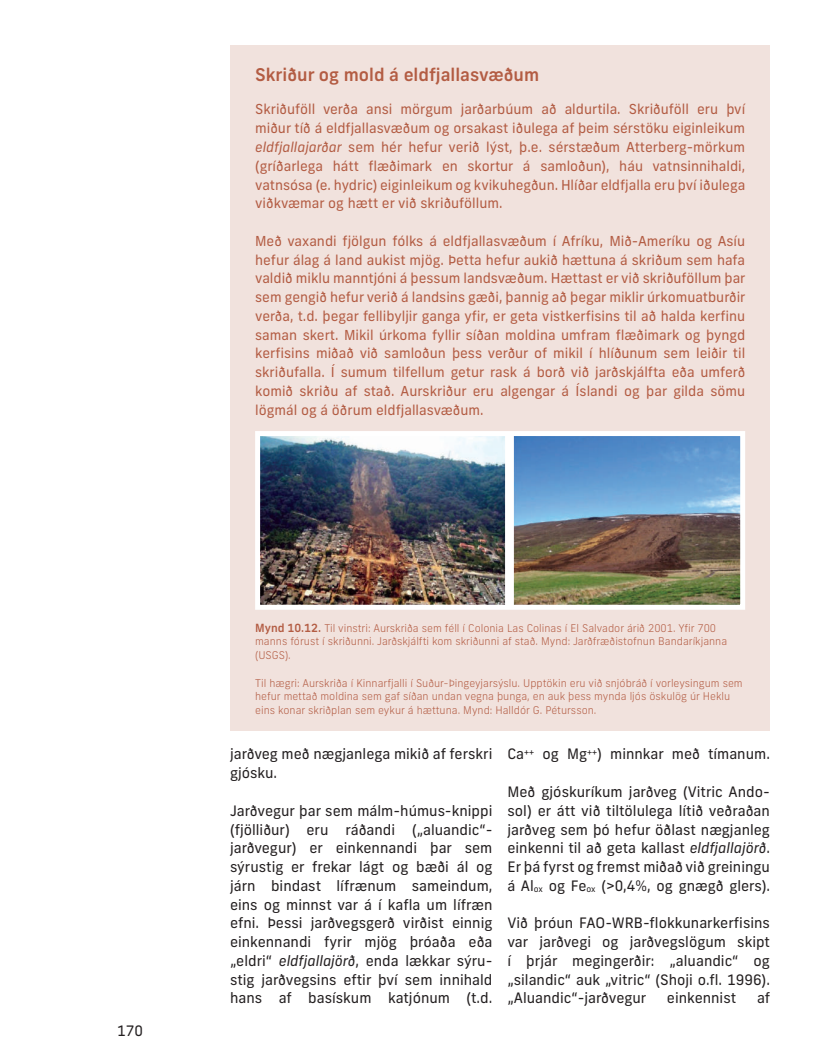
<style>
.page{position:relative;width:815px;height:1053px;background:#fff}
.page>*{position:absolute;margin:0;border:0;box-sizing:border-box;transform-origin:0 0}
.t1{font:500 17.5px "New Frank";color:#b35c43}
.t2{font:14.38px/18.8px "New Frank";color:#231f20;text-align:justify}
.t3{font:13.75px/18.8px "New Frank";color:#b35c43;text-align:justify}
.t4{font:300 10.62px/13.8px "New Frank";color:#b35c43}
.s1{font-style:italic}
.s2{font-weight:500;font-size:11.25px}
.s3{font-size:8.38px}
</style>
<div class="page">
<div style="left:230px;top:45px;width:540px;height:685px;background:#f1e2dd"></div>
<img style="left:261px;top:437px;width:478px;height:166px">
<div style="left:255px;top:431px;width:490px;height:178px;border:5px solid #fff"></div>
<div style="left:505px;top:434px;width:9px;height:172px;background:#fff"></div>
<p class="t2" style="left:117px;top:1021px;width:27px">170</p>
<p class="t1" style="left:255px;top:64px;width:286px">Skriður og mold á eldfjallasvæðum</p>
<p class="t3" style="left:255px;top:100px;width:492px">Skriðuföll verða ansi mörgum jarðarbúum að aldurtila. Skriðuföll eru því miður tíð á eldfjallasvæðum og orsakast iðulega af þeim sérstöku eiginleikum <span class="s1">eldfjallajarðar</span> sem hér hefur verið lýst, þ.e. sérstæðum Atterberg-mörkum (gríðarlega hátt flæðimark en skortur á samloðun), háu vatnsinnihaldi, vatnsósa (e. hydric) eiginleikum og kvikuhegðun. Hlíðar eldfjalla eru því iðulega viðkvæmar og hætt er við skriðuföllum.</p>
<p class="t3" style="left:255px;top:231px;width:492px">Með vaxandi fjölgun fólks á eldfjallasvæðum í Afríku, Mið-Ameríku og Asíu hefur álag á land aukist mjög. Þetta hefur aukið hættuna á skriðum sem hafa valdið miklu manntjóni á þessum landsvæðum. Hættast er við skriðuföllum þar sem gengið hefur verið á landsins gæði, þannig að þegar miklir úrkomuatburðir verða, t.d. þegar fellibyljir ganga yfir, er geta vistkerfisins til að halda kerfinu saman skert. Mikil úrkoma fyllir síðan moldina umfram flæðimark og þyngd kerfisins miðað við samloðun þess verður of mikil í hlíðunum sem leiðir til skriðufalla. Í sumum tilfellum getur rask á borð við jarðskjálfta eða umferð komið skriðu af stað. Aurskriður eru algengar á Íslandi og þar gilda sömu lögmál og á öðrum eldfjallasvæðum.</p>
<p class="t4" style="left:255px;top:621px;width:473px"><span class="s2">Mynd 10.12.</span> Til vinstri: Aurskriða sem féll í Colonia Las Colinas í El Salvador árið 2001. Yfir 700 manns fórust í skriðunni. Jarðskjálfti kom skriðunni af stað. Mynd: Jarðfræðistofnun Bandaríkjanna (USGS).</p>
<p class="t4" style="left:255px;top:676px;width:489px">Til hægri: Aurskriða í Kinnarfjalli í Suður-Þingeyjarsýslu. Upptökin eru við snjóbráð í vorleysingum sem hefur mettað moldina sem gaf síðan undan vegna þunga, en auk þess mynda ljós öskulög úr Heklu eins konar skriðplan sem eykur á hættuna. Mynd: Halldór G. Pétursson.</p>
<p class="t2" style="left:230px;top:744px;width:264px">jarðveg með nægjanlega mikið af ferskri gjósku.</p>
<p class="t2" style="left:230px;top:801px;width:264px">Jarðvegur þar sem málm-húmus-knippi (fjölliður) eru ráðandi („aluandic“- jarðvegur) er einkennandi þar sem sýrustig er frekar lágt og bæði ál og járn bindast lífrænum sameindum, eins og minnst var á í kafla um lífræn efni. Þessi jarðvegsgerð virðist einnig einkennandi fyrir mjög þróaða eða „eldri“ <span class="s1">eldfjallajörð</span>, enda lækkar sýru&shy;stig jarðvegsins eftir því sem innihald hans af basískum katjónum (t.d.</p>
<p class="t2" style="left:507px;top:744px;width:264px">Ca<sup>++</sup> og Mg<sup>++</sup>) minnkar með tímanum.</p>
<p class="t2" style="left:507px;top:782px;width:264px">Með gjóskuríkum jarðveg (Vitric Ando&shy;sol) er átt við tiltölulega lítið veðraðan jarðveg sem þó hefur öðlast nægjanleg einkenni til að geta kallast <span class="s1">eldfjallajörð</span>.<br>Er þá fyrst og fremst miðað við greiningu á Al<span class="s3">ox</span> og Fe<span class="s3">ox</span> (&gt;0,4%, og gnægð glers).</p>
<p class="t2" style="left:507px;top:913px;width:264px">Við þróun FAO-WRB-flokkunarkerfisins var jarðvegi og jarðvegslögum skipt í þrjár megingerðir: „aluandic“ og „silandic“ auk „vitric“ (Shoji o.fl. 1996). „Aluandic“-jarðvegur</p>
<p class="t2" style="left:667px;top:988px;width:71px">einkennist</p>
<p class="t2" style="left:757px;top:988px;width:15px">af</p>
</div>
